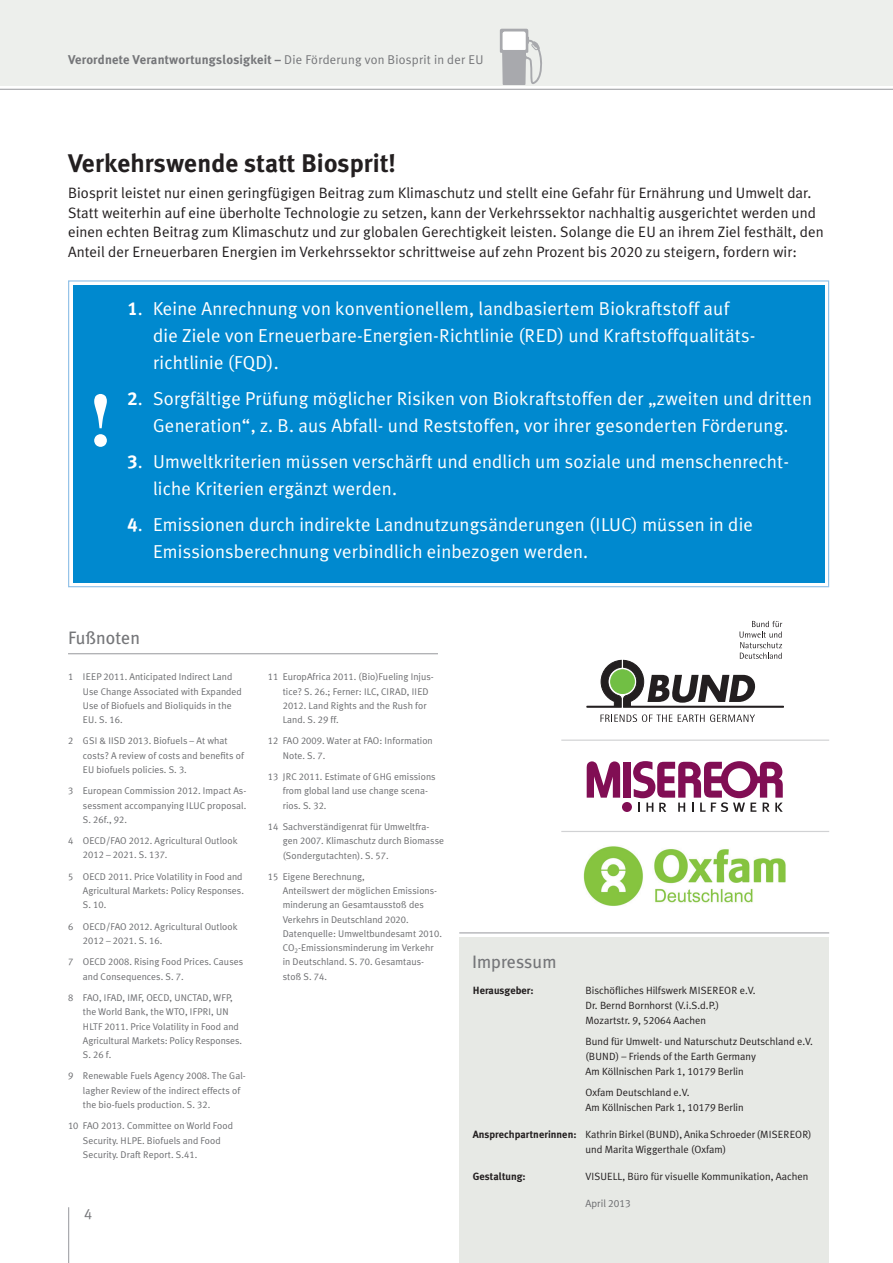
<style>
.page{position:relative;width:893px;height:1263px;background:#fff}
.page>*{position:absolute;margin:0;border:0;box-sizing:border-box;transform-origin:0 0}
.t1{font:700 75px "Times";color:#fff}
.t2{font:700 25.5px "Meta Plus";letter-spacing:.005em;color:#231f20}
.t3{font:18.75px/27px "Meta Plus Normal";letter-spacing:.01em;color:#fff}
.t4{font:18px "Meta Plus";color:#757679}
.t5{font:15px/19.5px "Meta Plus Normal";letter-spacing:.005em;color:#231f20}
.t6{font:15px "Meta Plus Normal Caps";color:#757679}
.t7{font:700 12.75px "Meta Plus";letter-spacing:.015em;color:#757679}
.t8{font:10.5px/15px "Meta Plus Normal";color:#231f20}
.t9{font:700 10.5px "Meta Plus";color:#231f20}
.t10{font:10.5px "Meta Plus Normal";color:#6c6d70}
.t11{font:9.75px/14.2px "Meta Plus Normal";letter-spacing:.005em;color:#6c6d70}
.t12{font:9.75px "Meta Plus Normal Caps";letter-spacing:.005em;color:#6c6d70}
.s1{font-family:"Meta Plus Normal";font-weight:400}
.s2{font-family:"Meta Plus Normal Caps"}
.s3{font-family:"Meta Plus Bold Caps"}
.s4{font-family:"Meta Plus Normal"}
.s5{font-family:"Meta Plus";font-weight:700}
</style>
<div class="page">
<img style="left:583px;top:846px;width:203px;height:60px">
<svg style="left:586px;top:621px;width:198px;height:86px"></svg>
<svg style="left:600px;top:714px;width:72px;height:8px"></svg>
<svg style="left:678px;top:714px;width:77px;height:8px"></svg>
<div style="left:73px;top:285px;width:751px;height:297px;background:#0089cf"></div>
<div style="left:459px;top:937px;width:370px;height:326px;background:#e7e9e5"></div>
<div style="left:0;top:0;width:893px;height:85px;background:#edefec"></div>
<hr style="left:0;top:89px;width:893px;height:1px;background:#a8a9ad">
<div style="left:623px;top:762px;width:8px;height:36px;background:#810e54"></div>
<div style="left:622px;top:802px;width:10px;height:10px;background:#810e54;border-radius:50%"></div>
<svg style="left:633px;top:761px;width:150px;height:51px"></svg>
<svg style="left:587px;top:761px;width:33px;height:37px"></svg>
<hr style="left:68px;top:653px;width:370px;height:1px;background:#a8a9ad">
<hr style="left:459px;top:932px;width:370px;height:1px;background:#a8a9ad">
<hr style="left:561px;top:831px;width:268px;height:1px;background:#d1d2d4">
<hr style="left:561px;top:739px;width:268px;height:2px;background:#d1d2d4">
<svg style="left:500px;top:29px;width:42px;height:56px"></svg>
<hr style="left:68px;top:1207px;width:1px;height:56px;background:#a8a9ad">
<h3 class="t7" style="left:68px;top:55px;width:417px">Verordnete Verantwortungslosigkeit – <span class="s1">Die Förderung von Biosprit in der EU</span></h3>
<h2 class="t2" style="left:68px;top:153px;width:330px">Verkehrswende statt Biosprit!</h2>
<p class="t5" style="left:68px;top:184px;width:757px">Biosprit leistet nur einen geringfügigen Beitrag zum Klimaschutz und stellt eine Gefahr für Ernährung und Umwelt dar.<br>Statt weiterhin auf eine überholte Technologie zu setzen, kann der Verkehrssektor nachhaltig ausgerichtet werden und einen echten Beitrag zum Klimaschutz und zur globalen Gerechtigkeit leisten. Solange die EU an ihrem Ziel festhält, den Anteil der Erneuerbaren Energien im Verkehrssektor schrittweise auf zehn Prozent bis <span class="s2">2020</span> zu steigern, fordern wir:</p>
<h1 class="t1" style="left:88px;top:389px;width:26px">!</h1>
<h3 class="t3" style="left:153px;top:297px;width:604px;text-indent:-26px"><span class="s3">1</span>. Keine Anrechnung von konventionellem, landbasiertem Biokraftstoff auf die Ziele von Erneuerbare-Energien-Richtlinie (RED) und Kraftstoffqualitäts&shy;richtlinie (FQD).</h3>
<h3 class="t3" style="left:128px;top:387px;width:686px;text-align:center"><span class="s3">2</span>. Sorgfältige Prüfung möglicher Risiken von Biokraftstoffen der „zweiten und dritten<br>Generation“, z. B. aus Abfall- und Reststoffen, vor ihrer gesonderten Förderung.</h3>
<h3 class="t3" style="left:153px;top:450px;width:637px;text-indent:-26px"><span class="s3">3</span>. Umweltkriterien müssen verschärft und endlich um soziale und menschenrecht&shy;liche Kriterien ergänzt werden.</h3>
<h3 class="t3" style="left:153px;top:513px;width:601px;text-indent:-26px"><span class="s3">4</span>. Emissionen durch indirekte Landnutzungsänderungen (ILUC) müssen in die<br>Emissionsberechnung verbindlich einbezogen werden.</h3>
<h3 class="t4" style="left:68px;top:630px;width:73px">Fußnoten</h3>
<p class="t11" style="left:83px;top:671px;width:160px;text-indent:-15px"><span class="s2">1</span> IEEP <span class="s2">2011</span>. Anticipated Indirect Land<br>Use Change Associated with Expanded<br>Use of Biofuels and Bioliquids in the<br>EU. S. <span class="s2">16</span>.</p>
<p class="t11" style="left:83px;top:735px;width:162px;text-indent:-15px"><span class="s2">2</span> GSI &amp; IISD <span class="s2">2013</span>. Biofuels – At what costs? A review of costs and benefits of<br>EU biofuels policies. S. <span class="s2">3</span>.</p>
<p class="t11" style="left:83px;top:785px;width:165px;text-align:justify;text-indent:-15px"><span class="s2">3</span> European Commission <span class="s2">2012</span>. Impact As&shy;sessment accompanying ILUC proposal.<br>S. <span class="s2">26</span>f., <span class="s2">92</span>.</p>
<p class="t11" style="left:68px;top:834px;width:171px"><span class="s2">4</span> OECD/FAO <span class="s2">2012</span>. Agricultural Outlook</p>
<p class="t12" style="left:83px;top:849px;width:86px">2012 <span class="s4">–</span> 2021<span class="s4">. S.</span> 137<span class="s4">.</span></p>
<p class="t11" style="left:83px;top:870px;width:163px;text-indent:-15px"><span class="s2">5</span> OECD <span class="s2">2011</span>. Price Volatility in Food and<br>Agricultural Markets: Policy Responses.<br>S. <span class="s2">10</span>.</p>
<p class="t11" style="left:68px;top:920px;width:171px"><span class="s2">6</span> OECD/FAO <span class="s2">2012</span>. Agricultural Outlook</p>
<p class="t12" style="left:83px;top:935px;width:81px">2012 <span class="s4">–</span> 2021<span class="s4">. S.</span> 16<span class="s4">.</span></p>
<p class="t11" style="left:83px;top:956px;width:162px;text-indent:-15px"><span class="s2">7</span> OECD <span class="s2">2008</span>. Rising Food Prices. Causes and Consequences. S. <span class="s2">7</span>.</p>
<p class="t11" style="left:83px;top:991px;width:161px;text-indent:-15px"><span class="s2">8</span> FAO, IFAD, IMF, OECD, UNCTAD, WFP, the World Bank, the WTO, IFPRI, UN<br>HLTF <span class="s2">2011</span>. Price Volatility in Food and<br>Agricultural Markets: Policy Responses.<br>S. <span class="s2">26</span> f.</p>
<p class="t11" style="left:83px;top:1070px;width:164px;text-indent:-15px"><span class="s2">9</span> Renewable Fuels Agency <span class="s2">2008</span>. The Gal&shy;lagher Review of the indirect effects of the bio-fuels production. S. <span class="s2">32</span>.</p>
<p class="t11" style="left:83px;top:1119px;width:152px;text-indent:-15px"><span class="s2">10</span> FAO <span class="s2">2013</span>. Committee on World Food<br>Security. HLPE. Biofuels and Food<br>Security. Draft Report. S.<span class="s2">41</span>.</p>
<h3 class="t6" style="left:84px;top:1205px;width:10px">4</h3>
<p class="t11" style="left:283px;top:670px;width:153px;text-indent:-15px"><span class="s2">11</span> EuropAfrica <span class="s2">2011</span>. (Bio)Fueling Injus&shy;tice? S. <span class="s2">26</span>.; Ferner: ILC, CIRAD, IIED<br><span class="s2">2012</span>. Land Rights and the Rush for<br>Land. S. <span class="s2">29</span> ff.</p>
<p class="t11" style="left:283px;top:735px;width:152px;text-indent:-15px"><span class="s2">12</span> FAO <span class="s2">2009</span>. Water at FAO: Information<br>Note. S. <span class="s2">7</span>.</p>
<p class="t11" style="left:283px;top:770px;width:154px;text-indent:-15px"><span class="s2">13</span> JRC <span class="s2">2011</span>. Estimate of GHG emissions from global land use change scena&shy;rios. S. <span class="s2">32</span>.</p>
<p class="t11" style="left:283px;top:820px;width:163px;text-indent:-15px"><span class="s2">14</span> Sachverständigenrat für Umweltfra&shy;gen <span class="s2">2007</span>. Klimaschutz durch Biomasse (Sondergutachten). S. <span class="s2">57</span>.</p>
<p class="t11" style="left:283px;top:870px;width:161px;text-indent:-15px"><span class="s2">15</span> Eigene Berechnung,<br>Anteilswert der möglichen Emissions&shy;minderung an Gesamtausstoß des<br>Verkehrs in Deutschland <span class="s2">2020</span>.<br>Datenquelle: Umweltbundesamt <span class="s2">2010</span>.<br>CO<sub>2</sub>-Emissionsminderung im Verkehr in Deutschland. S. <span class="s2">70</span>. Gesamtaus&shy;stoß S. <span class="s2">74</span>.</p>
<h3 class="t4" style="left:472px;top:955px;width:86px">Impressum</h3>
<p class="t9" style="left:473px;top:986px;width:62px">Herausgeber:</p>
<p class="t8" style="left:585px;top:983px;width:172px">Bischöfliches Hilfswerk MISEREOR e.V.<br>Dr. Bernd Bornhorst (V.i.S.d.P.)<br>Mozartstr. <span class="s2">9, 52064</span> Aachen</p>
<p class="t8" style="left:585px;top:1034px;width:229px">Bund für Umwelt- und Naturschutz Deutschland e.V. (BUND) – Friends of the Earth Germany<br>Am Köllnischen Park <span class="s2">1, 10179</span> Berlin</p>
<p class="t8" style="left:585px;top:1085px;width:160px">Oxfam Deutschland e.V.<br>Am Köllnischen Park <span class="s2">1, 10179</span> Berlin</p>
<p class="t8" style="left:585px;top:1127px;width:228px;text-indent:-113px"><span class="s5">Ansprechpartnerinnen:</span> Kathrin Birkel (BUND), Anika Schroeder (MISEREOR) und Marita Wiggerthale (Oxfam)</p>
<p class="t9" style="left:473px;top:1172px;width:54px">Gestaltung:</p>
<p class="t8" style="left:585px;top:1169px;width:224px">VISUELL, Büro für visuelle Kommunikation, Aachen</p>
<p class="t10" style="left:585px;top:1199px;width:47px">April <span class="s2">2013</span></p>
</div>
